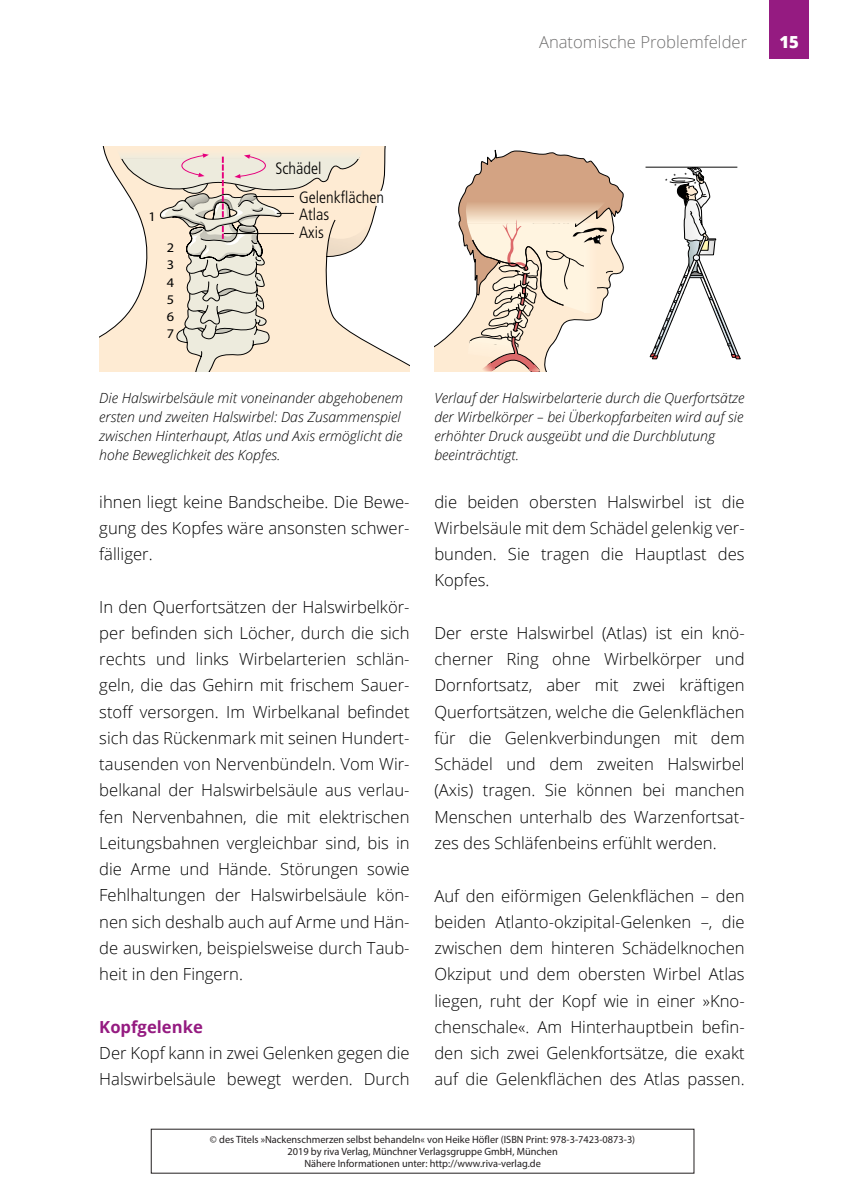
<style>
.page{position:relative;width:844px;height:1191px;background:#fff}
.page>*{position:absolute;margin:0;border:0;box-sizing:border-box;transform-origin:0 0}
.t1{font:300 16.62px/26.2px "Open Sans";color:#000;text-align:justify}
.t2{font:300 16.62px "Open Sans";color:#706f6f}
.t3{font:700 16.62px "Open Sans";color:#951b81}
.t4{font:800 16.62px "Open Sans";color:#fff}
.t5{font:300 condensed 16.45px/28.5px "Frutiger LT Std";color:#000}
.t6{font:italic 300 14px/19.2px "Open Sans";color:#000}
.t7{font:13.3px/17.2px "Meta Plus Normal Caps";color:#000;text-align:justify;scale:1.08 1}
.t8{font:10.5px/12.2px "Myriad Pro";color:#231f20;text-align:center}
</style>
<div class="page">
<div style="left:769px;top:0;width:39px;height:59px;background:#951b81"></div>
<svg style="left:99px;top:146px;width:310px;height:225px"></svg>
<svg style="left:116px;top:149px;width:258px;height:222px;background:#ece0d0"></svg>
<hr style="left:253px;top:196px;width:41px;height:1px;background:#000">
<svg style="left:434px;top:149px;width:190px;height:222px"></svg>
<hr style="left:645px;top:167px;width:92px;height:1px;background:#000">
<svg style="left:649px;top:166px;width:92px;height:194px"></svg>
<p class="t7" style="left:148px;top:207px;width:8px">1</p>
<p class="t7" style="left:167px;top:239px;width:8px">2<br>3<br>4<br>5<br>6<br>7</p>
<p class="t5" style="left:299px;top:154px;width:86px;text-indent:-24px">Schädel<br>Gelenkflächen</p>
<p class="t5" style="left:299px;top:205px;width:32px;line-height:18.4px">Atlas<br>Axis</p>
<p class="t2" style="left:539px;top:31px;width:209px">Anatomische Problemfelder</p>
<p class="t4" style="left:779px;top:30px;width:21px">15</p>
<p class="t6" style="left:99px;top:387px;width:305px">Die Halswirbelsäule mit voneinander abgehobenem ersten und zweiten Halswirbel: Das Zusammenspiel zwischen Hinterhaupt, Atlas und Axis ermöglicht die hohe Beweglichkeit des Kopfes.</p>
<p class="t6" style="left:434px;top:387px;width:312px">Verlauf der Halswirbelarterie durch die Querfortsätze der Wirbelkörper – bei Überkopfarbeiten wird auf sie erhöhter Druck ausgeübt und die Durchblutung beeinträchtigt.</p>
<p class="t1" style="left:99px;top:488px;width:312px">ihnen liegt keine Bandscheibe. Die Bewe&shy;gung des Kopfes wäre ansonsten schwer&shy;fälliger.</p>
<p class="t1" style="left:99px;top:593px;width:312px">In den Querfortsätzen der Halswirbelkör&shy;per befinden sich Löcher, durch die sich rechts und links Wirbelarterien schlän&shy;geln, die das Gehirn mit frischem Sauer&shy;stoff versorgen. Im Wirbelkanal befindet sich das Rückenmark mit seinen Hundert&shy;tausenden von Nervenbündeln. Vom Wir&shy;belkanal der Halswirbelsäule aus verlau&shy;fen Nervenbahnen, die mit elektrischen Leitungsbahnen vergleichbar sind, bis in die Arme und Hände. Störungen sowie Fehlhaltungen der Halswirbelsäule kön&shy;nen sich deshalb auch auf Arme und Hän&shy;de auswirken, beispielsweise durch Taub&shy;heit in den Fingern.</p>
<p class="t3" style="left:99px;top:1015px;width:105px">Kopfgelenke</p>
<p class="t1" style="left:99px;top:1039px;width:312px">Der Kopf kann in zwei Gelenken gegen die<br>Halswirbelsäule bewegt werden. Durch</p>
<p class="t1" style="left:434px;top:488px;width:312px">die beiden obersten Halswirbel ist die Wirbelsäule mit dem Schädel gelenkig ver&shy;bunden. Sie tragen die Hauptlast des Kopfes.</p>
<p class="t1" style="left:434px;top:619px;width:312px">Der erste Halswirbel (Atlas) ist ein knö&shy;cherner Ring ohne Wirbelkörper und Dornfortsatz, aber mit zwei kräftigen Querfortsätzen, welche die Gelenkflächen für die Gelenkverbindungen mit dem Schädel und dem zweiten Halswirbel (Axis) tragen. Sie können bei manchen Menschen unterhalb des Warzenfortsat&shy;zes des Schläfenbeins erfühlt werden.</p>
<p class="t1" style="left:434px;top:882px;width:312px">Auf den eiförmigen Gelenkflächen – den beiden Atlanto-okzipital-Gelenken –, die zwischen dem hinteren Schädelknochen Okziput und dem obersten Wirbel Atlas liegen, ruht der Kopf wie in einer »Kno&shy;chenschale«. Am Hinterhauptbein befin&shy;den sich zwei Gelenkfortsätze, die exakt auf die Gelenkflächen des Atlas passen.</p>
<p class="t8" style="left:210px;top:1133px;width:426px">© des Titels »Nackenschmerzen selbst behandeln« von Heike Höfler (ISBN Print: 978-3-7423-0873-3)<br>2019 by riva Verlag, Münchner Verlagsgruppe GmbH, München<br>Nähere Informationen unter: http://www.riva-verlag.de</p>
</div>
